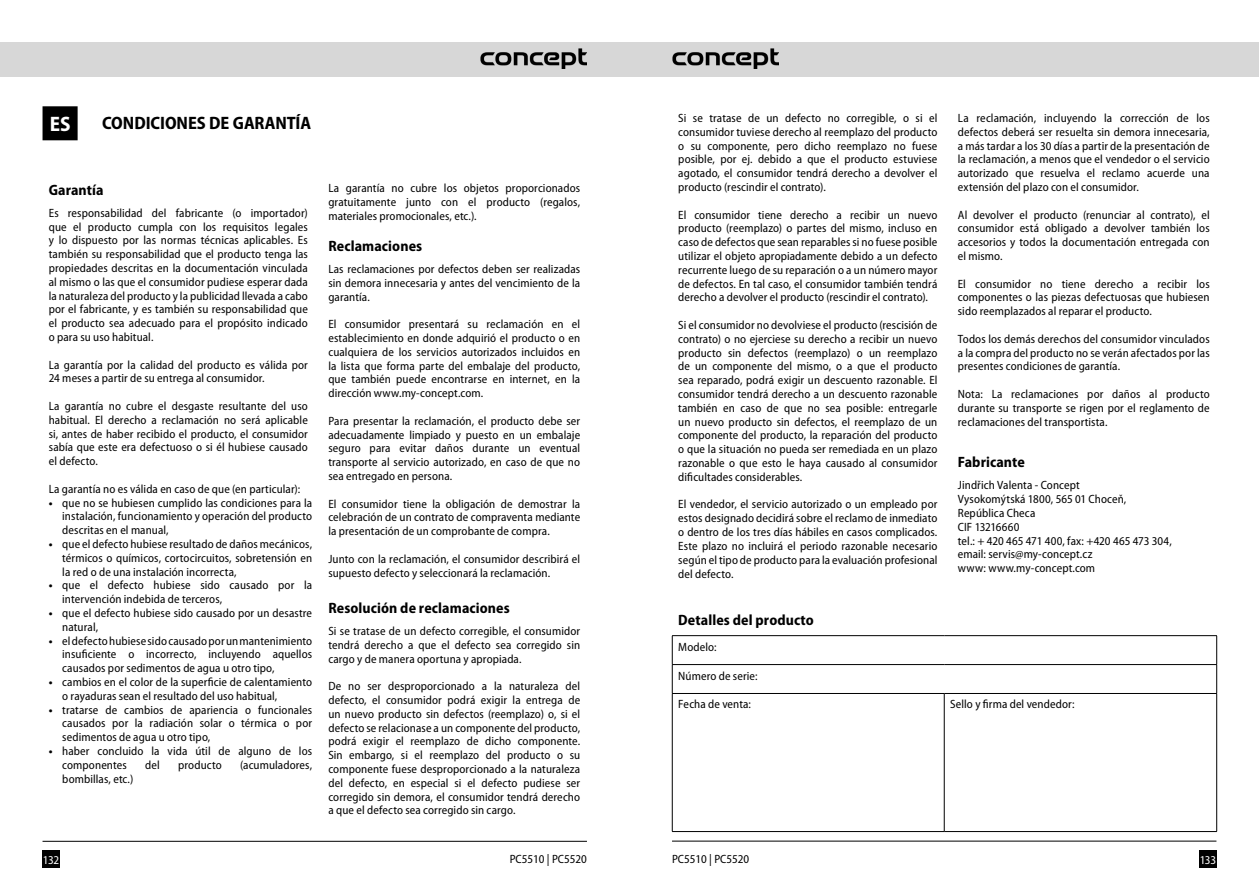
<style>
.page{position:relative;width:1259px;height:893px;background:#fff}
.page>*{position:absolute;margin:0;border:0;box-sizing:border-box;transform-origin:0 0}
.t1{font:700 semi-condensed 21px "Myriad Pro";color:#fff}
.t2{font:700 semi-condensed 18px "Myriad Pro";letter-spacing:-.005em;color:#000}
.t3{font:700 semi-condensed 15px "Myriad Pro";letter-spacing:.005em;color:#000}
.t4{font:semi-condensed 12px/13.8px "Myriad Pro";letter-spacing:.01em;color:#000;text-align:justify}
.t5{font:semi-condensed 12px "Myriad Pro";letter-spacing:-.035em;color:#fff}
.s1{font-weight:700}
</style>
<div class="page">
<div style="left:629px;top:43px;width:630px;height:34px;background:#d7d7d7"></div>
<div style="left:0;top:43px;width:629px;height:34px;background:#d7d7d7"></div>
<div style="left:43px;top:850px;width:17px;height:17px;background:#020202"></div>
<div style="left:1199px;top:850px;width:17px;height:17px;background:#020202"></div>
<hr style="left:672px;top:841px;width:544px;height:1px;background:#000">
<hr style="left:43px;top:841px;width:544px;height:1px;background:#000">
<img style="left:480px;top:48px;width:107px;height:21px">
<img style="left:672px;top:48px;width:106px;height:21px">
<div style="left:43px;top:107px;width:34px;height:33px;background:#000"></div>
<div style="left:43px;top:106px;width:35px;height:34px;border:2px solid #000"></div>
<svg style="left:1216px;top:636px;width:1px;height:57px"></svg>
<hr style="left:672px;top:635px;width:272px;height:1px;background:#000">
<hr style="left:944px;top:635px;width:273px;height:1px;background:#000">
<hr style="left:672px;top:664px;width:272px;height:1px;background:#000">
<svg style="left:672px;top:636px;width:1px;height:57px"></svg>
<hr style="left:944px;top:664px;width:273px;height:1px;background:#000">
<hr style="left:944px;top:694px;width:1px;height:137px;background:#000">
<hr style="left:672px;top:693px;width:272px;height:1px;background:#000">
<hr style="left:672px;top:694px;width:1px;height:137px;background:#000">
<hr style="left:944px;top:693px;width:273px;height:1px;background:#000">
<hr style="left:1216px;top:694px;width:1px;height:137px;background:#000">
<hr style="left:672px;top:831px;width:272px;height:1px;background:#000">
<hr style="left:944px;top:831px;width:273px;height:1px;background:#000">
<h1 class="t1" style="left:50px;top:111px;width:22px">ES</h1>
<p class="t4" style="left:678px;top:111px;width:261px">Si se tratase de un defecto no corregible, o si el consumidor tuviese derecho al reemplazo del producto o su componente, pero dicho reemplazo no fuese posible, por ej. debido a que el producto estuviese agotado, el consumidor tendrá derecho a devolver el producto (rescindir el contrato).</p>
<p class="t4" style="left:678px;top:208px;width:261px">El consumidor tiene derecho a recibir un nuevo producto (reemplazo) o partes del mismo, incluso en caso de defectos que sean reparables si no fuese posible utilizar el objeto apropiadamente debido a un defecto recurrente luego de su reparación o a un número mayor de defectos. En tal caso, el consumidor también tendrá derecho a devolver el producto (rescindir el contrato).</p>
<p class="t4" style="left:678px;top:318px;width:261px">Si el consumidor no devolviese el producto (rescisión de contrato) o no ejerciese su derecho a recibir un nuevo producto sin defectos (reemplazo) o un reemplazo de un componente del mismo, o a que el producto sea reparado, podrá exigir un descuento razonable. El consumidor tendrá derecho a un descuento razonable también en caso de que no sea posible: entregarle un nuevo producto sin defectos, el reemplazo de un componente del producto, la reparación del producto o que la situación no pueda ser remediada en un plazo razonable o que esto le haya causado al consumidor dificultades considerables.</p>
<p class="t4" style="left:678px;top:497px;width:261px">El vendedor, el servicio autorizado o un empleado por estos designado decidirá sobre el reclamo de inmediato o dentro de los tres días hábiles en casos complicados.<br>Este plazo no incluirá el periodo razonable necesario según el tipo de producto para la evaluación profesional del defecto.</p>
<p class="t4" style="left:958px;top:111px;width:253px">La reclamación, incluyendo la corrección de los defectos deberá ser resuelta sin demora innecesaria, a más tardar a los 30 días a partir de la presentación de la reclamación, a menos que el vendedor o el servicio autorizado que resuelva el reclamo acuerde una extensión del plazo con el consumidor.</p>
<p class="t4" style="left:958px;top:208px;width:253px">Al devolver el producto (renunciar al contrato), el consumidor está obligado a devolver también los accesorios y todos la documentación entregada con el mismo.</p>
<p class="t4" style="left:958px;top:277px;width:253px">El consumidor no tiene derecho a recibir los componentes o las piezas defectuosas que hubiesen sido reemplazados al reparar el producto.</p>
<p class="t4" style="left:958px;top:332px;width:253px">Todos los demás derechos del consumidor vinculados a la compra del producto no se verán afectados por las presentes condiciones de garantía.</p>
<p class="t4" style="left:958px;top:387px;width:253px">Nota: La reclamaciones por daños al producto durante su transporte se rigen por el reglamento de reclamaciones del transportista.</p>
<p class="t3" style="left:958px;top:452px;width:68px">Fabricante</p>
<p class="t4" style="left:958px;top:478px;width:215px;text-align:left">Jindřich Valenta - Concept<br>Vysokomýtská 1800, 565 01 Choceň,<br>República Checa<br>CIF 13216660<br>tel.: + 420 465 471 400, fax: +420 465 473 304, email: servis@my-concept.cz<br>www: www.my-concept.com</p>
<h2 class="t2" style="left:102px;top:111px;width:211px">CONDICIONES DE GARANTÍA</h2>
<p class="t4" style="left:328px;top:181px;width:253px">La garantía no cubre los objetos proporcionados gratuitamente junto con el producto (regalos, materiales promocionales, etc.).</p>
<p class="t3" style="left:328px;top:236px;width:95px">Reclamaciones</p>
<p class="t4" style="left:328px;top:262px;width:253px">Las reclamaciones por defectos deben ser realizadas sin demora innecesaria y antes del vencimiento de la garantía.</p>
<p class="t4" style="left:328px;top:317px;width:253px">El consumidor presentará su reclamación en el establecimiento en donde adquirió el producto o en cualquiera de los servicios autorizados incluidos en la lista que forma parte del embalaje del producto, que también puede encontrarse en internet, en la dirección www.my-concept.com.</p>
<p class="t4" style="left:328px;top:414px;width:253px">Para presentar la reclamación, el producto debe ser adecuadamente limpiado y puesto en un embalaje seguro para evitar daños durante un eventual transporte al servicio autorizado, en caso de que no sea entregado en persona.</p>
<p class="t4" style="left:328px;top:496px;width:253px">El consumidor tiene la obligación de demostrar la celebración de un contrato de compraventa mediante la presentación de un comprobante de compra.</p>
<p class="t4" style="left:328px;top:552px;width:253px">Junto con la reclamación, el consumidor describirá el supuesto defecto y seleccionará la reclamación.</p>
<p class="t3" style="left:328px;top:598px;width:183px">Resolución de reclamaciones</p>
<p class="t4" style="left:328px;top:624px;width:253px">Si se tratase de un defecto corregible, el consumidor tendrá derecho a que el defecto sea corregido sin cargo y de manera oportuna y apropiada.</p>
<p class="t4" style="left:328px;top:679px;width:253px">De no ser desproporcionado a la naturaleza del defecto, el consumidor podrá exigir la entrega de un nuevo producto sin defectos (reemplazo) o, si el defecto se relacionase a un componente del producto, podrá exigir el reemplazo de dicho componente.<br>Sin embargo, si el reemplazo del producto o su componente fuese desproporcionado a la naturaleza del defecto, en especial si el defecto pudiese ser corregido sin demora, el consumidor tendrá derecho a que el defecto sea corregido sin cargo.</p>
<p class="t3" style="left:49px;top:180px;width:56px">Garantía</p>
<p class="t4" style="left:49px;top:206px;width:261px">Es responsabilidad del fabricante (o importador) que el producto cumpla con los requisitos legales y lo dispuesto por las normas técnicas aplicables. Es también su responsabilidad que el producto tenga las propiedades descritas en la documentación vinculada al mismo o las que el consumidor pudiese esperar dada la naturaleza del producto y la publicidad llevada a cabo por el fabricante, y es también su responsabilidad que el producto sea adecuado para el propósito indicado o para su uso habitual.</p>
<p class="t4" style="left:49px;top:358px;width:261px">La garantía por la calidad del producto es válida por<br>24 meses a partir de su entrega al consumidor.</p>
<p class="t4" style="left:49px;top:399px;width:261px">La garantía no cubre el desgaste resultante del uso habitual. El derecho a reclamación no será aplicable si, antes de haber recibido el producto, el consumidor sabía que este era defectuoso o si él hubiese causado el defecto.</p>
<p class="t4" style="left:49px;top:482px;width:253px">La garantía no es válida en caso de que (en particular):</p>
<p class="t4" style="left:62px;top:496px;width:251px;text-indent:-14px"><span class="s1">•</span> que no se hubiesen cumplido las condiciones para la instalación, funcionamiento y operación del producto descritas en el manual,</p>
<p class="t4" style="left:62px;top:537px;width:251px;text-indent:-14px"><span class="s1">•</span> que el defecto hubiese resultado de daños mecánicos, térmicos o químicos, cortocircuitos, sobretensión en la red o de una instalación incorrecta,</p>
<p class="t4" style="left:62px;top:578px;width:251px;text-indent:-14px"><span class="s1">•</span> que el defecto hubiese sido causado por la intervención indebida de terceros,</p>
<p class="t4" style="left:62px;top:606px;width:251px;text-indent:-14px"><span class="s1">•</span> que el defecto hubiese sido causado por un desastre natural,</p>
<p class="t4" style="left:62px;top:634px;width:251px;text-indent:-14px"><span class="s1">•</span> el defecto hubiese sido causado por un mantenimiento insuficiente o incorrecto, incluyendo aquellos causados por sedimentos de agua u otro tipo,</p>
<p class="t4" style="left:62px;top:675px;width:251px;text-indent:-14px"><span class="s1">•</span> cambios en el color de la superficie de calentamiento o rayaduras sean el resultado del uso habitual,</p>
<p class="t4" style="left:62px;top:703px;width:251px;text-indent:-14px"><span class="s1">•</span> tratarse de cambios de apariencia o funcionales causados por la radiación solar o térmica o por sedimentos de agua u otro tipo,</p>
<p class="t4" style="left:62px;top:744px;width:251px;text-indent:-14px"><span class="s1">•</span> haber concluido la vida útil de alguno de los componentes</p>
<p class="t3" style="left:678px;top:610px;width:137px">Detalles del producto</p>
<p class="t4" style="left:678px;top:640px;width:40px">Modelo:</p>
<p class="t4" style="left:678px;top:668px;width:81px">Número de serie:</p>
<p class="t4" style="left:678px;top:697px;width:74px">Fecha de venta:</p>
<p class="t4" style="left:950px;top:697px;width:126px">Sello y firma del vendedor:</p>
<p class="t4" style="left:145px;top:758px;width:16px">del</p>
<p class="t4" style="left:178px;top:758px;width:45px">producto</p>
<p class="t4" style="left:240px;top:758px;width:73px">(acumuladores,</p>
<p class="t4" style="left:62px;top:772px;width:72px">bombillas, etc.)</p>
<p class="t5" style="left:43px;top:852px;width:18px">132</p>
<p class="t4" style="left:510px;top:851px;width:79px">PC5510 | PC5520</p>
<p class="t4" style="left:672px;top:851px;width:79px">PC5510 | PC5520</p>
<p class="t5" style="left:1199px;top:852px;width:18px">133</p>
</div>
